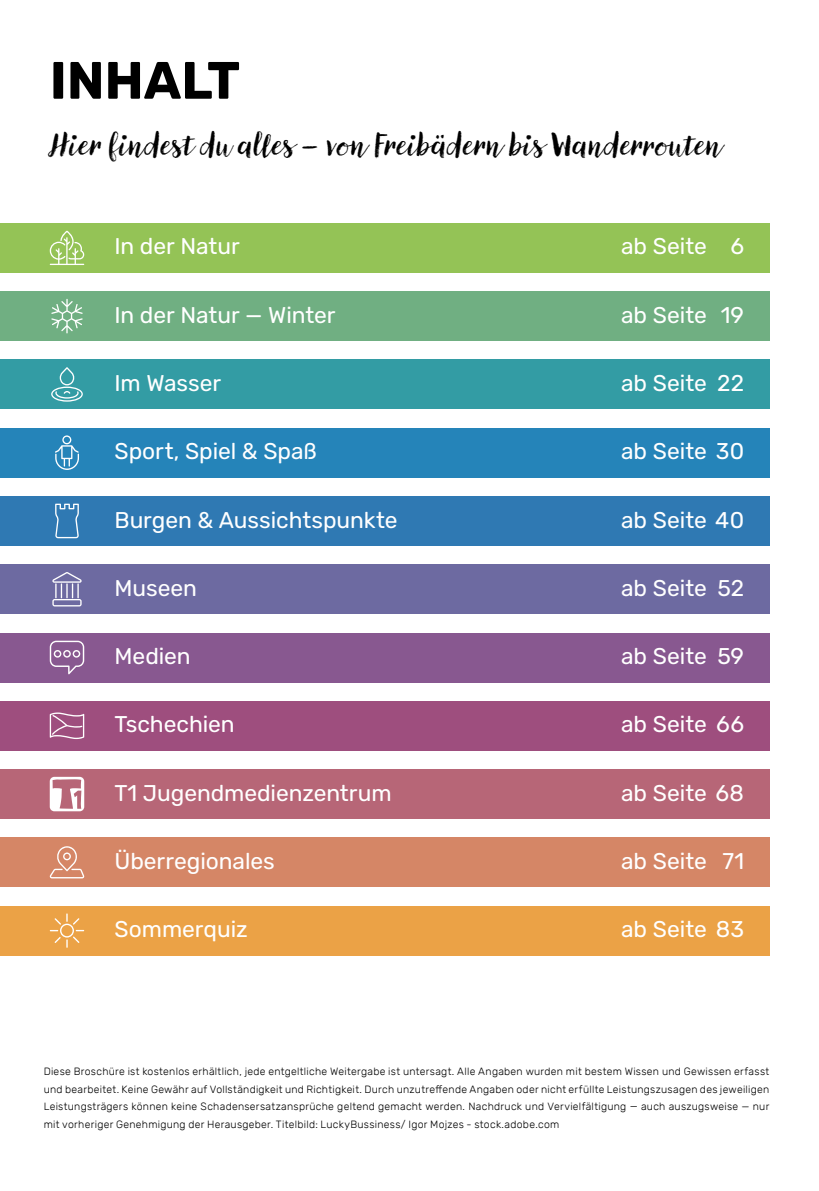
<style>
.page{position:relative;width:819px;height:1191px;background:#fff}
.page>*{position:absolute;margin:0;border:0;box-sizing:border-box;transform-origin:0 0}
.t1{font:700 52.5px "Rubik";color:#000}
.t2{font:31.5px "Canvas Script";color:#000}
.t3{font:22.75px "Rubik";letter-spacing:-.005em;color:#fff}
.t4{font:300 10.5px/17.5px "Rubik";letter-spacing:.025em;color:#000;text-align:justify}
</style>
<div class="page">
<div style="left:0;top:223px;width:769px;height:50px;background:#94c356"></div>
<div style="left:0;top:291px;width:769px;height:50px;background:#70af82"></div>
<div style="left:0;top:359px;width:769px;height:50px;background:#339ca4"></div>
<div style="left:0;top:428px;width:769px;height:49px;background:#2584b9"></div>
<div style="left:0;top:496px;width:769px;height:50px;background:#2f79b3"></div>
<div style="left:0;top:564px;width:769px;height:50px;background:#6d6aa1"></div>
<div style="left:0;top:632px;width:769px;height:50px;background:#885890"></div>
<div style="left:0;top:701px;width:769px;height:49px;background:#9e4e7e"></div>
<div style="left:0;top:769px;width:769px;height:50px;background:#b76677"></div>
<div style="left:0;top:837px;width:769px;height:50px;background:#d58666"></div>
<div style="left:0;top:905px;width:769px;height:50px;background:#eba246"></div>
<svg style="left:50px;top:231px;width:34px;height:34px"></svg>
<svg style="left:51px;top:299px;width:32px;height:34px"></svg>
<svg style="left:51px;top:367px;width:32px;height:35px"></svg>
<svg style="left:55px;top:435px;width:24px;height:35px"></svg>
<svg style="left:55px;top:503px;width:24px;height:35px"></svg>
<svg style="left:52px;top:572px;width:30px;height:34px"></svg>
<svg style="left:50px;top:640px;width:34px;height:34px"></svg>
<svg style="left:50px;top:712px;width:34px;height:27px"></svg>
<svg style="left:50px;top:846px;width:34px;height:32px"></svg>
<svg style="left:50px;top:913px;width:34px;height:34px"></svg>
<svg style="left:50px;top:777px;width:34px;height:34px"></svg>
<h1 class="t1" style="left:50px;top:50px;width:192px">INHALT</h1>
<h2 class="t2" style="left:50px;top:124px;width:674px">Hier findest du alles – von Freibädern bis Wanderrouten</h2>
<h3 class="t3" style="left:115px;top:234px;width:127px">In der Natur</h3>
<h3 class="t3" style="left:621px;top:234px;width:87px">ab Seite</h3>
<h3 class="t3" style="left:730px;top:234px;width:15px">6</h3>
<h3 class="t3" style="left:115px;top:302px;width:222px">In der Natur — Winter</h3>
<h3 class="t3" style="left:621px;top:302px;width:87px">ab Seite</h3>
<h3 class="t3" style="left:720px;top:302px;width:25px">19</h3>
<h3 class="t3" style="left:115px;top:370px;width:108px">Im Wasser</h3>
<h3 class="t3" style="left:621px;top:370px;width:87px">ab Seite</h3>
<h3 class="t3" style="left:717px;top:370px;width:28px">22</h3>
<h3 class="t3" style="left:115px;top:438px;width:204px">Sport, Spiel &amp; Spaß</h3>
<h3 class="t3" style="left:621px;top:438px;width:124px">ab Seite 30</h3>
<h3 class="t3" style="left:115px;top:507px;width:284px">Burgen &amp; Aussichtspunkte</h3>
<h3 class="t3" style="left:621px;top:507px;width:124px">ab Seite 40</h3>
<h3 class="t3" style="left:115px;top:575px;width:84px">Museen</h3>
<h3 class="t3" style="left:621px;top:575px;width:87px">ab Seite</h3>
<h3 class="t3" style="left:717px;top:575px;width:28px">52</h3>
<h3 class="t3" style="left:115px;top:643px;width:78px">Medien</h3>
<h3 class="t3" style="left:621px;top:643px;width:87px">ab Seite</h3>
<h3 class="t3" style="left:717px;top:643px;width:28px">59</h3>
<h3 class="t3" style="left:115px;top:711px;width:121px">Tschechien</h3>
<h3 class="t3" style="left:621px;top:711px;width:124px">ab Seite 66</h3>
<h3 class="t3" style="left:115px;top:780px;width:278px">T1 Jugendmedienzentrum</h3>
<h3 class="t3" style="left:621px;top:780px;width:124px">ab Seite 68</h3>
<h3 class="t3" style="left:115px;top:848px;width:162px">Überregionales</h3>
<h3 class="t3" style="left:621px;top:848px;width:87px">ab Seite</h3>
<h3 class="t3" style="left:722px;top:848px;width:23px">71</h3>
<h3 class="t3" style="left:115px;top:916px;width:134px">Sommerquiz</h3>
<h3 class="t3" style="left:621px;top:916px;width:124px">ab Seite 83</h3>
<p class="t4" style="left:44px;top:1063px;width:727px">Diese Broschüre ist kostenlos erhältlich, jede entgeltliche Weitergabe ist untersagt. Alle Angaben wurden mit bestem Wissen und Gewissen erfasst und bearbeitet. Keine Gewähr auf Vollständigkeit und Richtigkeit. Durch unzutreffende Angaben oder nicht erfüllte Leistungszusagen des jeweiligen Leistungsträgers können keine Schadensersatzansprüche geltend gemacht werden. Nachdruck und Vervielfältigung — auch auszugsweise — nur mit vorheriger Genehmigung der Herausgeber. Titelbild: LuckyBussiness/ Igor Mojzes - stock.adobe.com</p>
</div>
